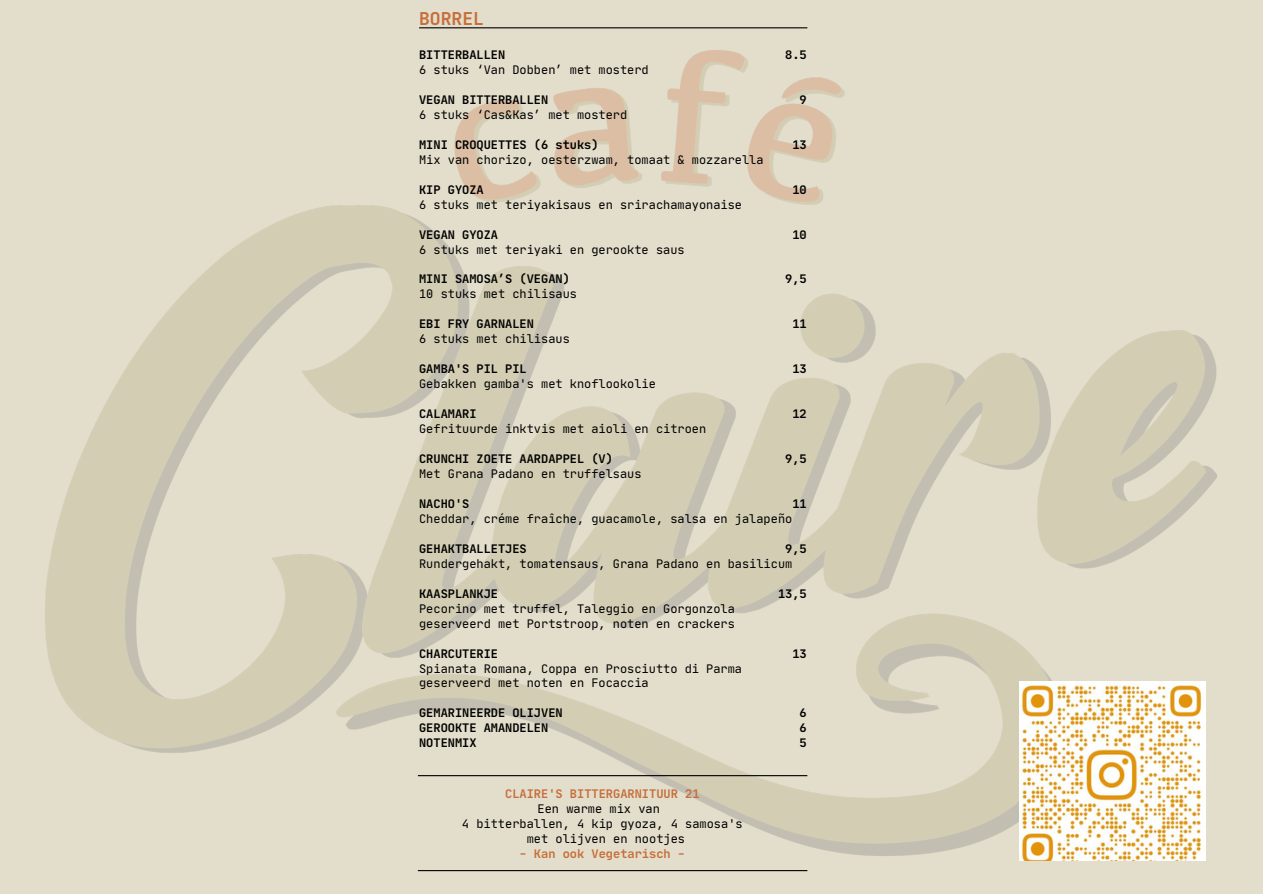
<style>
.page{position:relative;width:1263px;height:894px;background:#fff}
.page>*{position:absolute;margin:0;border:0;box-sizing:border-box;transform-origin:0 0}
.t1{font:700 18px "Jet Brains Mono";color:#c66e3c}
.t2{font:12px "Jet Brains Mono";color:#000}
.t3{font:700 12px "Jet Brains Mono";color:#000}
.t4{font:700 12px "Jet Brains Mono";color:#c66e3c}
.t5{font:700 12px "Jet Brains Mono";color:#c76e3b}
</style>
<div class="page">
<div style="left:0;top:0;width:1263px;height:893px;background:#e3decb"></div>
<img style="left:45px;top:50px;width:1172px;height:822px">
<hr style="left:419px;top:27px;width:388px;height:1px;background:#000">
<hr style="left:418px;top:774px;width:389px;height:2px;background:#000">
<hr style="left:418px;top:869px;width:389px;height:1px;background:#000">
<img style="left:1019px;top:681px;width:186px;height:179px">
<p class="t1" style="left:419px;top:8px;width:66px">BORREL</p>
<p class="t3" style="left:419px;top:47px;width:88px">BITTERBALLEN</p>
<p class="t3" style="left:785px;top:47px;width:23px">8.5</p>
<p class="t2" style="left:419px;top:62px;width:231px">6 stuks ‘Van Dobben’ met mosterd</p>
<p class="t3" style="left:419px;top:92px;width:131px">VEGAN BITTERBALLEN</p>
<p class="t3" style="left:799px;top:92px;width:9px">9</p>
<p class="t2" style="left:419px;top:107px;width:210px">6 stuks ‘Cas&amp;Kas’ met mosterd</p>
<p class="t3" style="left:419px;top:137px;width:181px">MINI CROQUETTES (6 stuks)</p>
<p class="t3" style="left:792px;top:137px;width:16px">13</p>
<p class="t2" style="left:419px;top:152px;width:346px">Mix van chorizo, oesterzwam, tomaat &amp; mozzarella</p>
<p class="t3" style="left:419px;top:182px;width:66px">KIP GYOZA</p>
<p class="t3" style="left:792px;top:182px;width:16px">10</p>
<p class="t2" style="left:419px;top:197px;width:324px">6 stuks met teriyakisaus en srirachamayonaise</p>
<p class="t3" style="left:419px;top:227px;width:80px">VEGAN GYOZA</p>
<p class="t3" style="left:792px;top:227px;width:16px">10</p>
<p class="t2" style="left:419px;top:242px;width:267px">6 stuks met teriyaki en gerookte saus</p>
<p class="t3" style="left:419px;top:271px;width:152px">MINI SAMOSA’S (VEGAN)</p>
<p class="t3" style="left:785px;top:271px;width:23px">9,5</p>
<p class="t2" style="left:419px;top:286px;width:159px">10 stuks met chilisaus</p>
<p class="t3" style="left:419px;top:316px;width:116px">EBI FRY GARNALEN</p>
<p class="t3" style="left:792px;top:316px;width:16px">11</p>
<p class="t2" style="left:419px;top:331px;width:152px">6 stuks met chilisaus</p>
<p class="t3" style="left:419px;top:361px;width:109px">GAMBA'S PIL PIL</p>
<p class="t3" style="left:792px;top:361px;width:16px">13</p>
<p class="t2" style="left:419px;top:376px;width:238px">Gebakken gamba's met knoflookolie</p>
<p class="t3" style="left:419px;top:406px;width:59px">CALAMARI</p>
<p class="t3" style="left:792px;top:406px;width:16px">12</p>
<p class="t2" style="left:419px;top:421px;width:289px">Gefrituurde inktvis met aioli en citroen</p>
<p class="t3" style="left:419px;top:451px;width:195px">CRUNCHI ZOETE AARDAPPEL (V)</p>
<p class="t3" style="left:785px;top:451px;width:23px">9,5</p>
<p class="t2" style="left:419px;top:466px;width:224px">Met Grana Padano en truffelsaus</p>
<p class="t3" style="left:419px;top:496px;width:52px">NACHO'S</p>
<p class="t3" style="left:792px;top:496px;width:16px">11</p>
<p class="t2" style="left:419px;top:511px;width:375px">Cheddar, créme fraîche, guacamole, salsa en jalapeño</p>
<p class="t3" style="left:419px;top:541px;width:109px">GEHAKTBALLETJES</p>
<p class="t3" style="left:785px;top:541px;width:23px">9,5</p>
<p class="t2" style="left:419px;top:556px;width:375px">Rundergehakt, tomatensaus, Grana Padano en basilicum</p>
<p class="t3" style="left:419px;top:585px;width:80px">KAASPLANKJE</p>
<p class="t3" style="left:778px;top:585px;width:30px">13,5</p>
<p class="t2" style="left:419px;top:600px;width:317px">Pecorino met truffel, Taleggio en Gorgonzola</p>
<p class="t2" style="left:419px;top:615px;width:317px">geserveerd met Portstroop, noten en crackers</p>
<p class="t3" style="left:419px;top:645px;width:80px">CHARCUTERIE</p>
<p class="t3" style="left:792px;top:645px;width:16px">13</p>
<p class="t2" style="left:419px;top:660px;width:324px">Spianata Romana, Coppa en Prosciutto di Parma</p>
<p class="t2" style="left:419px;top:675px;width:231px">geserveerd met noten en Focaccia</p>
<p class="t3" style="left:419px;top:705px;width:145px">GEMARINEERDE OLIJVEN</p>
<p class="t3" style="left:799px;top:705px;width:9px">6</p>
<p class="t3" style="left:419px;top:720px;width:131px">GEROOKTE AMANDELEN</p>
<p class="t3" style="left:799px;top:720px;width:9px">6</p>
<p class="t3" style="left:419px;top:735px;width:59px">NOTENMIX</p>
<p class="t3" style="left:799px;top:735px;width:9px">5</p>
<h2 class="t4" style="left:505px;top:785px;width:196px">CLAIRE'S BITTERGARNITUUR 21</h2>
<p class="t2" style="left:538px;top:800px;width:124px">Een warme mix van</p>
<p class="t2" style="left:462px;top:815px;width:282px">4 bitterballen, 4 kip gyoza, 4 samosa's</p>
<p class="t2" style="left:527px;top:830px;width:160px">met olijven en nootjes</p>
<p class="t5" style="left:520px;top:845px;width:167px">- Kan ook Vegetarisch -</p>
</div>
